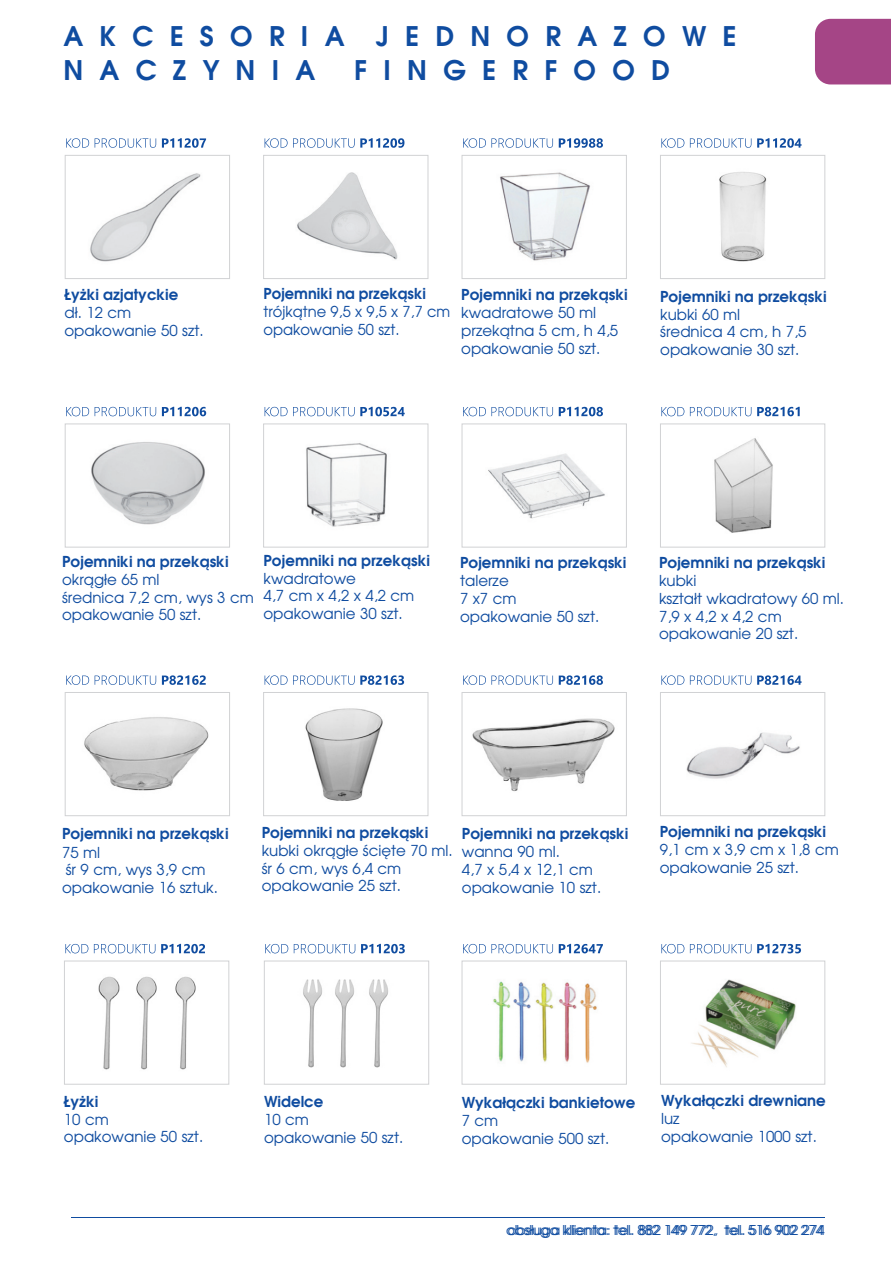
<style>
.page{position:relative;width:893px;height:1263px;background:#fff}
.page>*{position:absolute;margin:0;border:0;box-sizing:border-box;transform-origin:0 0}
.t1{font:700 26.85px/33.5px "Avalon";letter-spacing:.605em;color:#0f4ca0}
.t2{font:15px/17.7px "Avalon";color:#0f4ca0}
.t3{font:700 15px "Avalon";color:#0f4ca0}
.t4{font:13.5px "Avalon";color:#0f4ca0}
</style>
<div class="page">
<hr style="left:74px;top:1217px;width:751px;height:1px;background:#0f4ca0">
<hr style="left:72px;top:1217px;width:751px;height:1px;background:#0f4ca0">
<div style="left:815px;top:19px;width:76px;height:65px;background:#a54586"></div>
<svg style="left:66px;top:138px;width:90px;height:10px"></svg>
<svg style="left:162px;top:138px;width:44px;height:10px"></svg>
<svg style="left:66px;top:407px;width:90px;height:9px"></svg>
<svg style="left:162px;top:407px;width:44px;height:9px"></svg>
<svg style="left:66px;top:675px;width:90px;height:10px"></svg>
<svg style="left:162px;top:675px;width:44px;height:10px"></svg>
<svg style="left:265px;top:944px;width:90px;height:9px"></svg>
<svg style="left:361px;top:944px;width:44px;height:9px"></svg>
<svg style="left:265px;top:138px;width:139px;height:10px"></svg>
<svg style="left:265px;top:407px;width:140px;height:9px"></svg>
<svg style="left:265px;top:675px;width:139px;height:10px"></svg>
<svg style="left:661px;top:675px;width:90px;height:10px"></svg>
<svg style="left:757px;top:675px;width:44px;height:10px"></svg>
<svg style="left:463px;top:138px;width:90px;height:10px"></svg>
<svg style="left:559px;top:138px;width:44px;height:10px"></svg>
<svg style="left:463px;top:407px;width:90px;height:9px"></svg>
<svg style="left:559px;top:407px;width:44px;height:9px"></svg>
<svg style="left:463px;top:675px;width:90px;height:10px"></svg>
<svg style="left:559px;top:675px;width:44px;height:10px"></svg>
<svg style="left:463px;top:944px;width:90px;height:9px"></svg>
<svg style="left:559px;top:944px;width:44px;height:9px"></svg>
<svg style="left:661px;top:138px;width:90px;height:10px"></svg>
<svg style="left:757px;top:138px;width:44px;height:10px"></svg>
<svg style="left:661px;top:407px;width:90px;height:9px"></svg>
<svg style="left:757px;top:407px;width:43px;height:9px"></svg>
<svg style="left:65px;top:944px;width:90px;height:9px"></svg>
<svg style="left:161px;top:944px;width:44px;height:9px"></svg>
<svg style="left:661px;top:944px;width:90px;height:9px"></svg>
<svg style="left:757px;top:944px;width:44px;height:9px"></svg>
<div style="left:65px;top:155px;width:165px;height:124px;background:#fff;border:1px solid #d1d2d4"></div>
<div style="left:65px;top:424px;width:165px;height:123px;background:#fff;border:1px solid #d1d2d4"></div>
<div style="left:65px;top:692px;width:165px;height:124px;background:#fff;border:1px solid #d1d2d4"></div>
<div style="left:264px;top:961px;width:165px;height:123px;background:#fff;border:1px solid #d1d2d4"></div>
<div style="left:263px;top:155px;width:165px;height:124px;background:#fff;border:1px solid #d1d2d4"></div>
<div style="left:263px;top:424px;width:165px;height:123px;background:#fff;border:1px solid #d1d2d4"></div>
<div style="left:263px;top:692px;width:165px;height:124px;background:#fff;border:1px solid #d1d2d4"></div>
<div style="left:660px;top:692px;width:165px;height:124px;background:#fff;border:1px solid #d1d2d4"></div>
<div style="left:462px;top:155px;width:165px;height:124px;background:#fff;border:1px solid #d1d2d4"></div>
<div style="left:462px;top:424px;width:165px;height:123px;background:#fff;border:1px solid #d1d2d4"></div>
<div style="left:462px;top:692px;width:165px;height:124px;background:#fff;border:1px solid #d1d2d4"></div>
<div style="left:462px;top:961px;width:165px;height:123px;background:#fff;border:1px solid #d1d2d4"></div>
<div style="left:660px;top:155px;width:165px;height:124px;background:#fff;border:1px solid #d1d2d4"></div>
<div style="left:660px;top:424px;width:165px;height:123px;background:#fff;border:1px solid #d1d2d4"></div>
<div style="left:64px;top:961px;width:165px;height:123px;background:#fff;border:1px solid #d1d2d4"></div>
<div style="left:660px;top:961px;width:165px;height:123px;background:#fff;border:1px solid #d1d2d4"></div>
<img style="left:90px;top:173px;width:111px;height:89px">
<img style="left:297px;top:172px;width:101px;height:88px">
<img style="left:500px;top:172px;width:90px;height:89px">
<img style="left:719px;top:172px;width:48px;height:90px">
<img style="left:91px;top:442px;width:114px;height:83px">
<img style="left:306px;top:443px;width:81px;height:84px">
<img style="left:488px;top:453px;width:117px;height:66px">
<img style="left:84px;top:717px;width:125px;height:74px">
<img style="left:714px;top:438px;width:59px;height:95px">
<img style="left:305px;top:708px;width:78px;height:93px">
<img style="left:472px;top:718px;width:143px;height:74px">
<img style="left:98px;top:976px;width:59px;height:94px">
<img style="left:175px;top:976px;width:21px;height:94px">
<img style="left:493px;top:981px;width:104px;height:82px">
<img style="left:335px;top:979px;width:19px;height:89px">
<img style="left:303px;top:979px;width:19px;height:89px">
<img style="left:369px;top:979px;width:19px;height:89px">
<img style="left:691px;top:979px;width:105px;height:88px">
<img style="left:686px;top:732px;width:114px;height:47px">
<h1 class="t1" style="left:63px;top:22px;width:675px">AKCESORIA JEDNORAZOWE<br>NACZYNIA</h1>
<h1 class="t1" style="left:354px;top:55px;width:317px">FINGERFOOD</h1>
<p class="t3" style="left:64px;top:289px;width:116px">£y¿ki azjatyckie</p>
<p class="t2" style="left:64px;top:305px;width:141px">d³. 12 cm opakowanie 50 szt.</p>
<p class="t3" style="left:263px;top:287px;width:164px">Pojemniki na przek¹ski</p>
<p class="t2" style="left:263px;top:304px;width:188px">trójk¹tne 9,5 x 9,5 x 7,7 cm opakowanie 50 szt.</p>
<p class="t3" style="left:461px;top:289px;width:168px">Pojemniki na przek¹ski</p>
<p class="t2" style="left:461px;top:305px;width:159px">kwadratowe 50 ml przek¹tna 5 cm, h 4,5 opakowanie 50 szt.</p>
<p class="t3" style="left:660px;top:290px;width:168px">Pojemniki na przek¹ski</p>
<p class="t2" style="left:660px;top:306px;width:148px">kubki 60 ml<br>œrednica 4 cm, h 7,5 opakowanie 30 szt.</p>
<p class="t3" style="left:62px;top:555px;width:168px">Pojemniki na przek¹ski</p>
<p class="t2" style="left:62px;top:572px;width:193px">okr¹g³e 65 ml<br>œrednica 7,2 cm, wys 3 cm opakowanie 50 szt.</p>
<p class="t3" style="left:263px;top:554px;width:168px">Pojemniki na przek¹ski</p>
<p class="t2" style="left:263px;top:570px;width:152px">kwadratowe<br>4,7 cm x 4,2 x 4,2 cm opakowanie 30 szt.</p>
<p class="t3" style="left:460px;top:556px;width:168px">Pojemniki na przek¹ski</p>
<p class="t2" style="left:460px;top:573px;width:141px">talerze<br>7 x7 cm opakowanie 50 szt.</p>
<p class="t3" style="left:659px;top:556px;width:168px">Pojemniki na przek¹ski</p>
<p class="t2" style="left:659px;top:573px;width:187px">kubki<br>kszta³t wkadratowy 60 ml.<br>7,9 x 4,2 x 4,2 cm opakowanie 20 szt.</p>
<p class="t3" style="left:62px;top:828px;width:168px">Pojemniki na przek¹ski</p>
<p class="t2" style="left:62px;top:844px;width:157px">75 ml<br>œr 9 cm, wys 3,9 cm opakowanie 16 sztuk.</p>
<p class="t3" style="left:262px;top:826px;width:168px">Pojemniki na przek¹ski</p>
<p class="t2" style="left:262px;top:843px;width:193px">kubki okr¹g³e œciête 70 ml. œr 6 cm, wys 6,4 cm opakowanie 25 szt.</p>
<p class="t3" style="left:462px;top:827px;width:168px">Pojemniki na przek¹ski</p>
<p class="t2" style="left:462px;top:844px;width:141px">wanna 90 ml.<br>4,7 x 5,4 x 12,1 cm opakowanie 10 szt.</p>
<p class="t3" style="left:660px;top:825px;width:168px">Pojemniki na przek¹ski</p>
<p class="t2" style="left:660px;top:842px;width:181px">9,1 cm x 3,9 cm x 1,8 cm opakowanie 25 szt.</p>
<p class="t3" style="left:64px;top:1095px;width:36px">£y¿ki</p>
<p class="t2" style="left:64px;top:1111px;width:141px">10 cm opakowanie 50 szt.</p>
<p class="t3" style="left:264px;top:1096px;width:61px">Widelce</p>
<p class="t2" style="left:264px;top:1112px;width:141px">10 cm opakowanie 50 szt.</p>
<p class="t3" style="left:462px;top:1096px;width:175px">Wyka³¹czki bankietowe</p>
<p class="t2" style="left:462px;top:1113px;width:149px">7 cm<br>opakowanie 500 szt.</p>
<p class="t3" style="left:661px;top:1094px;width:166px">Wyka³¹czki drewniane</p>
<p class="t2" style="left:661px;top:1110px;width:157px">luz<br>opakowanie 1000 szt.</p>
<p class="t4" style="left:508px;top:1224px;width:319px">obs³uga klienta: tel. 882 149 772, tel. 516 902 274</p>
</div>
